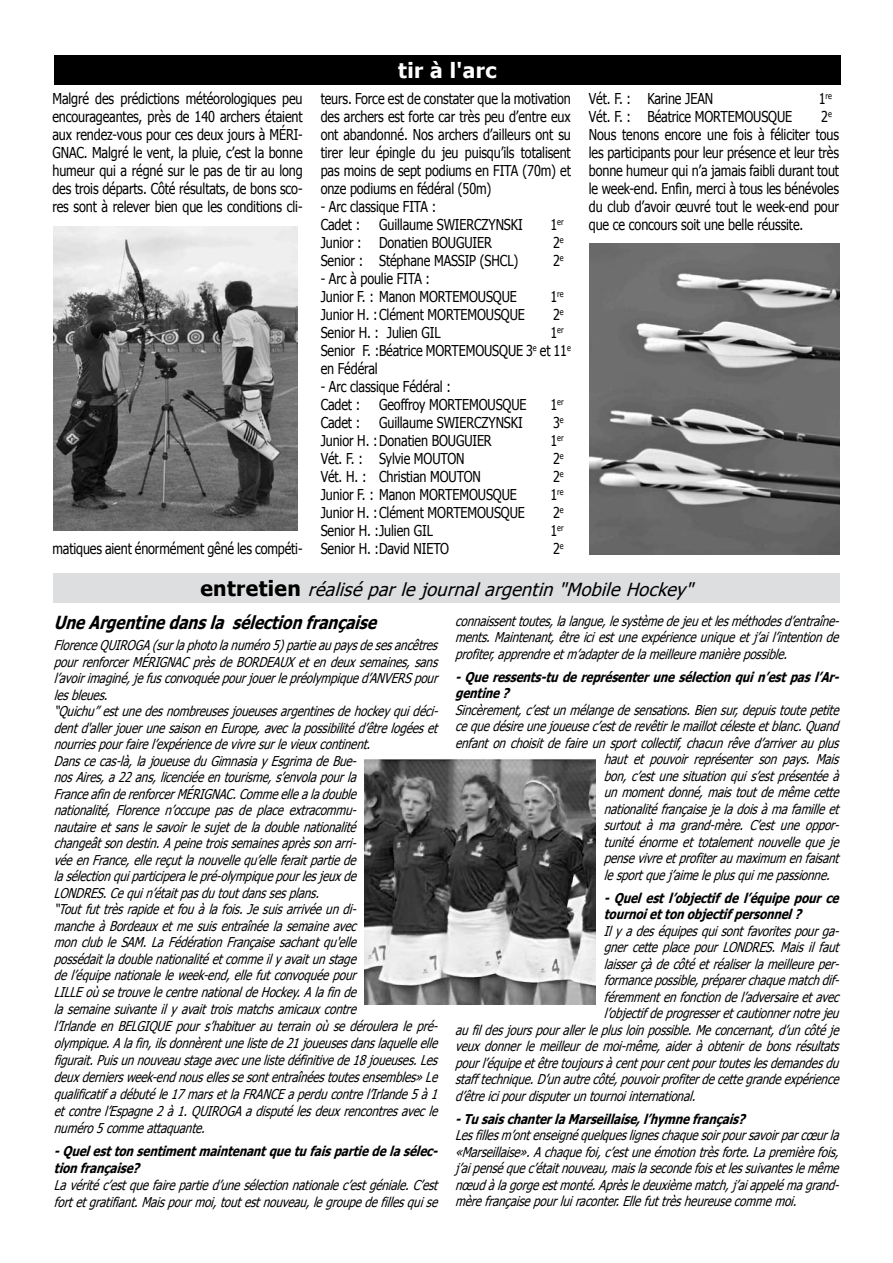
<style>
.page{position:relative;width:893px;height:1263px;background:#fff}
.page>*{position:absolute;margin:0;border:0;box-sizing:border-box;transform-origin:0 0}
.t1{font:700 21px "Tahoma";letter-spacing:.02em;color:#fff}
.t2{font:italic 18px "Tahoma";color:#000}
.t3{font:italic 700 18px "Tahoma";color:#000;scale:.85 1}
.t4{font:15px/18px "Tahoma";letter-spacing:-.01em;color:#000;scale:.84 1}
.t5{font:italic 13.5px/16.6px "Tahoma";color:#000;scale:.85 1}
.t6{font:italic 700 13.5px/16.5px "Tahoma";color:#000;scale:.85 1}
.t7{font:8.7px "Tahoma";color:#000;scale:.84 1}
.s1{font-size:15px}
.s2{font-weight:700;font-style:normal;font-size:21px}
</style>
<div class="page">
<div style="left:54px;top:55px;width:787px;height:29px;background:#000"></div>
<img style="left:54px;top:226px;width:244px;height:304px">
<img style="left:589px;top:244px;width:251px;height:310px">
<div style="left:53px;top:573px;width:787px;height:29px;background:#dddedf"></div>
<img style="left:364px;top:759px;width:231px;height:246px">
<p class="t4" style="left:52px;top:89px;width:299px;text-align:justify">Malgré des prédictions météorologiques peu encourageantes, près de 140 archers étaient aux rendez-vous pour ces deux jours à Méri&shy;gnac. Malgré le vent, la pluie, c’est la bonne humeur qui a régné sur le pas de tir au long des trois départs. Côté résultats, de bons sco&shy;res sont à relever bien que les conditions cli-</p>
<p class="t4" style="left:52px;top:539px;width:299px">matiques aient énormément gêné les compéti-</p>
<h1 class="t1" style="left:398px;top:55px;width:100px">tir à l'arc</h1>
<p class="t4" style="left:321px;top:89px;width:299px;text-align:justify">teurs. Force est de constater que la motivation des archers est forte car très peu d’entre eux ont abandonné. Nos archers d’ailleurs ont su tirer leur épingle du jeu puisqu’ils totalisent pas moins de sept podiums en FITA (70m) et onze podiums en fédéral (50m)</p>
<p class="t4" style="left:321px;top:197px;width:139px">- Arc classique FITA :<br>Cadet :</p>
<p class="t4" style="left:379px;top:215px;width:169px">Guillaume SWIERCZYNSKI</p>
<p class="t7" style="left:550px;top:216px;width:17px"><span class="s1">1</span>er</p>
<p class="t4" style="left:321px;top:233px;width:179px">Junior : Donatien BOUGUIER</p>
<p class="t4" style="left:553px;top:233px;width:14px">2<sup>e</sup></p>
<p class="t4" style="left:321px;top:251px;width:237px">Senior : Stéphane MASSIP (SHCL)</p>
<p class="t4" style="left:553px;top:251px;width:14px">2<sup>e</sup></p>
<p class="t4" style="left:321px;top:269px;width:223px">- Arc à poulie FITA :<br>Junior F. : Manon MORTEMOUSQUE</p>
<p class="t7" style="left:551px;top:288px;width:17px"><span class="s1">1</span>re</p>
<p class="t4" style="left:321px;top:305px;width:232px">Junior H. :Clément MORTEMOUSQUE</p>
<p class="t4" style="left:553px;top:305px;width:14px">2<sup>e</sup></p>
<p class="t4" style="left:321px;top:323px;width:144px">Senior H. : Julien GIL</p>
<p class="t7" style="left:550px;top:324px;width:17px"><span class="s1">1</span>er</p>
<p class="t4" style="left:321px;top:341px;width:299px">Senior F. : Béatrice MORTEMOUSQUE 3<sup>e</sup> et 11<sup>e </sup>en Fédéral</p>
<p class="t4" style="left:321px;top:377px;width:157px">- Arc classique Fédéral :<br>Cadet :</p>
<p class="t4" style="left:379px;top:395px;width:165px">Geoffroy MORTE MOUSQUE</p>
<p class="t7" style="left:550px;top:396px;width:17px"><span class="s1">1</span>er</p>
<p class="t4" style="left:321px;top:413px;width:49px">Cadet :</p>
<p class="t4" style="left:379px;top:413px;width:169px">Guillaume SWIERCZYNSKI</p>
<p class="t4" style="left:553px;top:413px;width:14px">3<sup>e</sup></p>
<p class="t4" style="left:321px;top:431px;width:179px">Junior H. :Donatien BOUGUIER</p>
<p class="t7" style="left:550px;top:432px;width:17px"><span class="s1">1</span>er</p>
<p class="t4" style="left:321px;top:449px;width:167px">Vét. F. : Sylvie MOUTON</p>
<p class="t4" style="left:553px;top:449px;width:14px">2<sup>e</sup></p>
<p class="t4" style="left:321px;top:467px;width:187px">Vét. H. : Christian MOUTON</p>
<p class="t4" style="left:553px;top:467px;width:14px">2<sup>e</sup></p>
<p class="t4" style="left:321px;top:485px;width:223px">Junior F. : Manon MORTEMOUSQUE</p>
<p class="t7" style="left:551px;top:486px;width:17px"><span class="s1">1</span>re</p>
<p class="t4" style="left:321px;top:503px;width:232px">Junior H. :Clément MORTEMOUSQUE</p>
<p class="t4" style="left:553px;top:503px;width:14px">2<sup>e</sup></p>
<p class="t4" style="left:321px;top:521px;width:135px">Senior H. :Julien GIL</p>
<p class="t7" style="left:550px;top:522px;width:17px"><span class="s1">1</span>er</p>
<p class="t4" style="left:321px;top:539px;width:120px">Senior H. :David NIET</p>
<p class="t4" style="left:440px;top:539px;width:12px">O</p>
<p class="t4" style="left:553px;top:539px;width:14px">2<sup>e</sup></p>
<p class="t4" style="left:589px;top:89px;width:144px">Vét. F. : Karine JEAN</p>
<p class="t7" style="left:819px;top:90px;width:17px"><span class="s1">1</span>re</p>
<p class="t4" style="left:589px;top:107px;width:231px">Vét. F. : Béatrice MORTE MOUSQUE</p>
<p class="t4" style="left:589px;top:107px;width:299px;text-indent:232px">2<sup>e </sup>Nous tenons encore une fois à féliciter tous les participants pour leur présence et leur très bonne humeur qui n’a jamais faibli durant tout le week-end. Enfin, merci à tous les bénévoles du club d’avoir œuvré tout le week-end pour que ce concours soit une belle réussite.</p>
<h2 class="t2" style="left:200px;top:577px;width:500px"><span class="s2">e n t r e t i e n</span> réaliséparlejournalargentin"MobileHockey "</h2>
<h2 class="t3" style="left:54px;top:610px;width:388px">UneArgentinedansla sélectionfrançaise</h2>
<p class="t5" style="left:54px;top:636px;width:97px">FlorenceQuiroga</p>
<p class="t5" style="left:54px;top:636px;width:458px;text-indent:98px">(surlaphotolanuméro5)partieaupaysdesesancêtres pourrenforcerMérignac prèsdeBordeauxetendeuxsemaines,sans l’avoirimaginé,jefusconvoquéepourjouerlepréolympiqued’Anvers pour lesbleues. “Quichu”estunedesnombreusesjoueusesargentinesdehockey quidéci&shy;dentd'allerjouerunesaisonenEurope,aveclapossibilitéd’êtrelogéeset nourriespourfairel’expériencedevivresurlevieuxcontinent.<br>Danscecas-là,lajoueuseduGimnasiay EsgrimadeBue&shy;nosAires,a22ans,licenciéeentourisme,s’envolapourla FranceafinderenforcerMérignac.Commeellealadouble<br>nationalité, Florence n’occupe pas de place extracommu&shy;nautaireetsanslesavoirlesujetdeladoublenationalité changeâtsondestin.Apeinetroissemainesaprèssonarri&shy;véeenFrance,ellereçutlanouvellequ’elleferaitpartiede lasélectionquiparticiperalepré-olympiquepourlesjeuxde Londres.Cequin’étaitpasdutoutdanssesplans. “Toutfuttrèsrapideetfouàlafois.Jesuisarrivéeundi&shy;mancheàBordeauxetmesuisentraînéelasemaineavec monclubleSAM.LaFédérationFrançaisesachantqu'elle possédaitladoublenationalitéetcommeily avaitunstage del’équipenationaleleweek-end,ellefutconvoquéepour<br>Lil leoùsetrouvelecentrenationaldeHockey.Alafinde lasemainesuivanteily avaittroismatchsamicauxcontre l’IrlandeenBel giquepours’habituerauterrainoùsedérouleralepré&shy;olympique.Alafin,ilsdonnèrentunelistede21joueusesdanslaquelleelle figurait.Puisunnouveaustageavecunelistedéfinitivede18joueuses.Les deuxderniersweek-endnousellessesontentraînéestoutesensembles»Le qualificatifadébutéle17marsetlaFranceaperducontrel’Irlande5à1 etcontrel’Espagne2à1.Quiroga</p>
<p class="t5" style="left:245px;top:1102px;width:233px">adisputélesdeuxrencontresavecle</p>
<p class="t5" style="left:54px;top:1119px;width:185px">numéro5commeattaquante.</p>
<p class="t6" style="left:54px;top:1142px;width:458px;line-height:17px">-Quelesttonsentimentmaintenantquetufaispartiedelasélec&shy;tionfrançaise?</p>
<p class="t5" style="left:54px;top:1176px;width:458px">Lavéritéc’estquefairepartied’unesélectionnationalec’estgéniale.C’est fortetgratifiant.Maispourmoi,toutestnouveau,legroupedefillesquise</p>
<p class="t5" style="left:455px;top:612px;width:458px;text-align:justify">connaissenttoutes,lalangue,lesystèmedejeuetlesméthodesd’entraîne&shy;ments.Maintenant,êtreiciestuneexpérienceuniqueetj ’ail’intentionde profiter,apprendreetm’adapterdelameilleuremanièrepossible.</p>
<p class="t6" style="left:455px;top:668px;width:458px">-Queressents-tudereprésenterunesélectionquin’estpasl’Ar&shy;gentine?</p>
<p class="t5" style="left:455px;top:701px;width:458px">Sincèrement,c’estunmélangedesensations.Biensur,depuistoutepetite</p>
<p class="t5" style="left:455px;top:717px;width:458px">cequedésireunejoueusec’estderevêtirlemaillotcélesteetblanc.Quand</p>
<p class="t5" style="left:455px;top:734px;width:458px">enfantonchoisitdefaireunsportcollectif,chacunrêved’arriverauplus</p>
<p class="t5" style="left:604px;top:750px;width:283px">haut et pouvoir représenter son pays. Mais</p>
<p class="t5" style="left:604px;top:767px;width:283px">bon,c’estunesituationquis’estprésentéeà</p>
<p class="t5" style="left:604px;top:783px;width:283px">unmomentdonné,maistoutdemêmecette</p>
<p class="t5" style="left:604px;top:800px;width:283px">nationalitéfrançaisejeladoisàmafamilleet</p>
<p class="t5" style="left:604px;top:816px;width:283px">surtout à ma grand-mère. C’est une oppor-</p>
<p class="t5" style="left:604px;top:833px;width:283px">tunitéénormeettotalementnouvellequeje</p>
<p class="t5" style="left:604px;top:849px;width:283px">pensevivreetprofiteraumaximum enfaisant</p>
<p class="t5" style="left:604px;top:866px;width:273px">lesportquej ’aimeleplusquimepassionne.</p>
<p class="t6" style="left:604px;top:889px;width:283px">-Quelestl’objectifdel’équipepource tournoiettonobjectifpersonnel?</p>
<p class="t5" style="left:604px;top:922px;width:283px">Ily adeséquipesquisontfavoritespourga-</p>
<p class="t5" style="left:604px;top:938px;width:283px">gnercetteplacepourLondres.Maisilfaut</p>
<p class="t5" style="left:604px;top:955px;width:283px">laisserçàdecôtéetréaliserlameilleureper-</p>
<p class="t5" style="left:604px;top:971px;width:283px">formancepossible,préparerchaquematchdif-</p>
<p class="t5" style="left:604px;top:988px;width:283px">féremmentenfonctiondel’adversaireetavec</p>
<p class="t5" style="left:604px;top:1004px;width:283px">l’objectifdeprogresseretcautionnernotrejeu</p>
<p class="t5" style="left:455px;top:1021px;width:458px">aufildesjourspourallerleplusloinpossible.Meconcernant,d’uncôtéje</p>
<p class="t5" style="left:455px;top:1037px;width:458px">veuxdonnerlemeilleurdemoi-même,aideràobtenirdebonsrésultats</p>
<p class="t5" style="left:455px;top:1054px;width:458px">pourl’équipeetêtretoujoursàcentpourcentpourtouteslesdemandesdu</p>
<p class="t5" style="left:455px;top:1070px;width:458px">stafftechnique.D’unautrecôté,pouvoirprofiterdecettegrandeexpérience</p>
<p class="t5" style="left:455px;top:1087px;width:290px">d’êtreicipourdisputeruntournoiinternational.</p>
<p class="t6" style="left:455px;top:1109px;width:348px">-TusaischanterlaMarseillaise, l’hy mnefrançais?</p>
<p class="t5" style="left:455px;top:1126px;width:458px;text-align:justify">Lesfillesm’ontenseignéquelquesligneschaquesoirpoursavoirparcœurla «Marseillaise».Achaquefoi,c’estuneémotiontrèsforte.Lapremièrefois, j ’aipenséquec’étaitnouveau,maislasecondefoisetlessuivanteslemême nœudàlagorgeestmonté.Aprèsledeuxièmematch,j ’aiappelémagrand&shy;mèrefrançaisepourluiraconter.Ellefuttrèsheureusecommemoi.</p>
</div>
